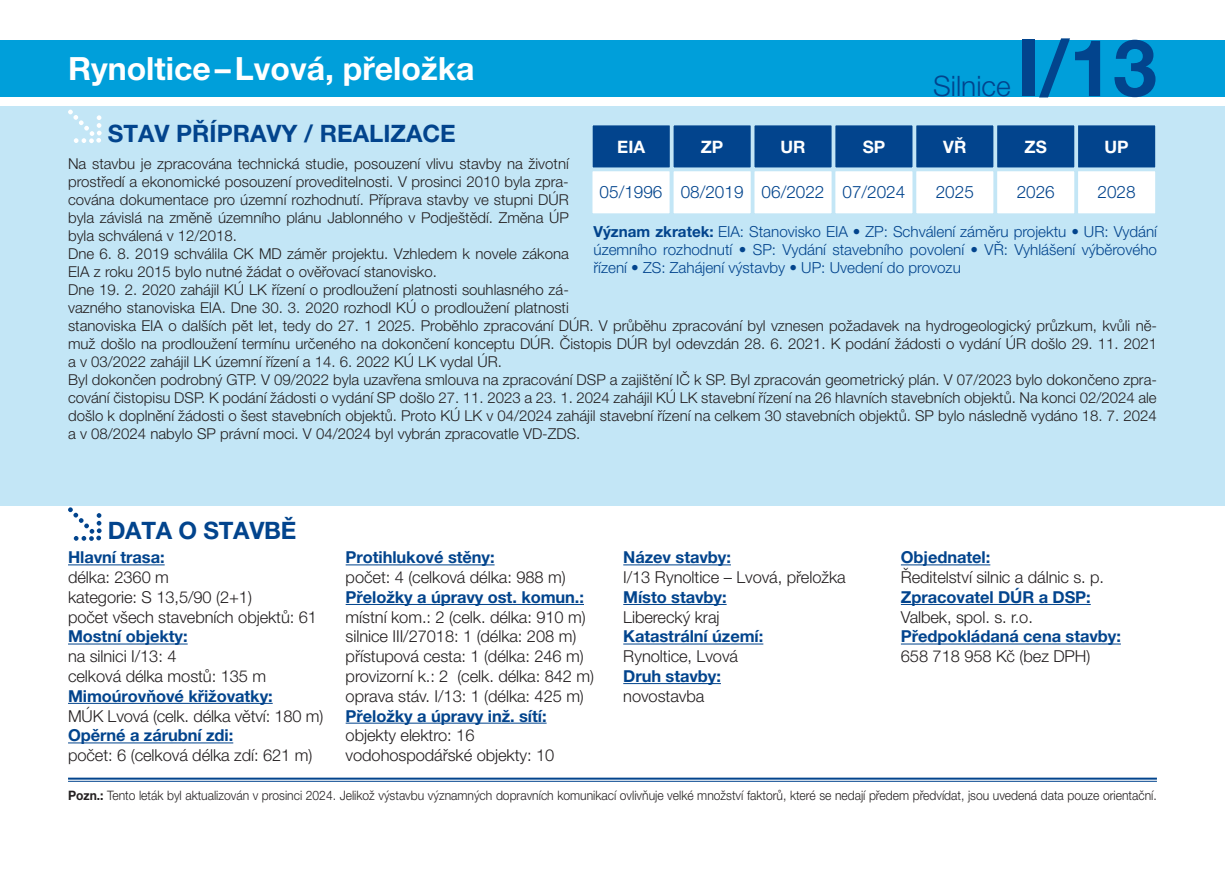
<style>
.page{position:relative;width:1225px;height:874px;background:#fff}
.page>*{position:absolute;margin:0;border:0;box-sizing:border-box;transform-origin:0 0}
.t1{font:700 78.8px "Helvetica Neue LT Pro";color:#02448d}
.t2{font:700 32px "Helvetica Neue LT Pro";color:#fff}
.t3{font:300 28.2px "Helvetica Neue LT Pro";color:#02448d}
.t4{font:700 24px "Helvetica Neue LT Pro";color:#02448d}
.t5{font:300 17.2px "Helvetica Neue LT Pro";color:#02448d}
.t6{font:700 17.2px "Helvetica Neue LT Pro";color:#fff}
.t7{font:300 16.4px/19.8px "Helvetica Neue LT Pro";letter-spacing:-.005em;color:#231f20}
.t8{font:700 16.4px "Helvetica Neue LT Pro";letter-spacing:-.005em;color:#02448d}
.t9{font:300 15.2px/18.2px "Helvetica Neue LT Pro";color:#02448d;text-align:justify}
.t10{font:300 15px/18px "Helvetica Neue LT Pro";color:#231f20}
.t11{font:300 13px "Helvetica Neue LT Pro";color:#231f20;scale:.93 1}
.s1{font-weight:700}
</style>
<div class="page">
<div style="left:0;top:106px;width:1225px;height:399px;background:#c3e6f6"></div>
<svg style="left:68px;top:110px;width:34px;height:33px"></svg>
<div style="left:1077px;top:124px;width:79px;height:44px;background:#02448d"></div>
<div style="left:1076px;top:123px;width:81px;height:46px;border:2px solid #c3e6f6"></div>
<div style="left:915px;top:124px;width:79px;height:44px;background:#02448d"></div>
<div style="left:914px;top:123px;width:81px;height:46px;border:2px solid #c3e6f6"></div>
<div style="left:753px;top:124px;width:79px;height:44px;background:#02448d"></div>
<div style="left:752px;top:123px;width:81px;height:46px;border:2px solid #c3e6f6"></div>
<div style="left:996px;top:124px;width:79px;height:44px;background:#02448d"></div>
<div style="left:995px;top:123px;width:81px;height:46px;border:2px solid #c3e6f6"></div>
<div style="left:834px;top:124px;width:79px;height:44px;background:#02448d"></div>
<div style="left:833px;top:123px;width:81px;height:46px;border:2px solid #c3e6f6"></div>
<div style="left:672px;top:124px;width:79px;height:44px;background:#02448d"></div>
<div style="left:671px;top:123px;width:81px;height:46px;border:2px solid #c3e6f6"></div>
<div style="left:592px;top:124px;width:79px;height:44px;background:#02448d"></div>
<div style="left:591px;top:123px;width:80px;height:46px;border:2px solid #c3e6f6"></div>
<div style="left:1077px;top:170px;width:79px;height:44px;background:#fff"></div>
<div style="left:1076px;top:169px;width:81px;height:46px;border:2px solid #c3e6f6"></div>
<div style="left:915px;top:170px;width:79px;height:44px;background:#fff"></div>
<div style="left:914px;top:169px;width:81px;height:46px;border:2px solid #c3e6f6"></div>
<div style="left:753px;top:170px;width:79px;height:44px;background:#fff"></div>
<div style="left:752px;top:169px;width:81px;height:46px;border:2px solid #c3e6f6"></div>
<div style="left:996px;top:170px;width:79px;height:44px;background:#fff"></div>
<div style="left:995px;top:169px;width:81px;height:46px;border:2px solid #c3e6f6"></div>
<div style="left:834px;top:170px;width:79px;height:44px;background:#fff"></div>
<div style="left:833px;top:169px;width:81px;height:46px;border:2px solid #c3e6f6"></div>
<div style="left:672px;top:170px;width:79px;height:44px;background:#fff"></div>
<div style="left:671px;top:169px;width:81px;height:46px;border:2px solid #c3e6f6"></div>
<div style="left:591px;top:170px;width:79px;height:44px;background:#fff"></div>
<div style="left:590px;top:169px;width:81px;height:46px;border:2px solid #c3e6f6"></div>
<hr style="left:68px;top:777px;width:1089px;height:2px;background:#02448d">
<hr style="left:68px;top:780px;width:1089px;height:1px;background:#02448d">
<hr style="left:68px;top:564px;width:97px;height:1px;background:#02448d">
<hr style="left:68px;top:643px;width:120px;height:1px;background:#02448d">
<hr style="left:68px;top:702px;width:205px;height:1px;background:#02448d">
<hr style="left:68px;top:742px;width:165px;height:1px;background:#02448d">
<hr style="left:346px;top:564px;width:148px;height:1px;background:#02448d">
<hr style="left:346px;top:603px;width:238px;height:1px;background:#02448d">
<hr style="left:346px;top:722px;width:200px;height:1px;background:#02448d">
<hr style="left:623px;top:564px;width:108px;height:1px;background:#02448d">
<hr style="left:623px;top:603px;width:103px;height:1px;background:#02448d">
<hr style="left:623px;top:643px;width:140px;height:1px;background:#02448d">
<hr style="left:623px;top:682px;width:98px;height:1px;background:#02448d">
<hr style="left:901px;top:564px;width:89px;height:1px;background:#02448d">
<hr style="left:901px;top:603px;width:189px;height:1px;background:#02448d">
<hr style="left:901px;top:643px;width:220px;height:1px;background:#02448d">
<div style="left:0;top:40px;width:1225px;height:56px;background:#009fda"></div>
<svg style="left:68px;top:507px;width:34px;height:33px"></svg>
<h2 class="t2" style="left:68px;top:48px;width:408px">Rynoltice–Lvová, přeložka</h2>
<h3 class="t3" style="left:933px;top:69px;width:79px">Silnice</h3>
<h1 class="t1" style="left:1016px;top:19px;width:142px">I/13</h1>
<h3 class="t4" style="left:108px;top:119px;width:350px">STAV PŘÍPRAVY / REALIZACE</h3>
<p class="t6" style="left:617px;top:136px;width:29px">EIA</p>
<p class="t6" style="left:701px;top:136px;width:24px">ZP</p>
<p class="t6" style="left:780px;top:136px;width:27px">UR</p>
<p class="t6" style="left:862px;top:136px;width:24px">SP</p>
<p class="t6" style="left:943px;top:136px;width:25px">VŘ</p>
<p class="t6" style="left:1024px;top:136px;width:24px">ZS</p>
<p class="t6" style="left:1104px;top:136px;width:26px">UP</p>
<p class="t5" style="left:599px;top:182px;width:307px">05/1996 08/2019 06/2022 07/2024</p>
<p class="t5" style="left:935px;top:182px;width:40px">2025</p>
<p class="t5" style="left:1016px;top:182px;width:40px">2026</p>
<p class="t5" style="left:1097px;top:182px;width:40px">2028</p>
<p class="t10" style="left:68px;top:154px;width:1090px">Na stavbu je zpracována technická studie, posouzení vlivu stavby na životní<br>prostředí a ekonomické posouzení proveditelnosti. V prosinci 2010 byla zpra-<br>cována dokumentace pro územní rozhodnutí. Příprava stavby ve stupni DÚR<br>byla závislá na změně územního plánu Jablonného v Podještědí. Změna ÚP<br>byla schválená v 12/2018.<br>Dne 6. 8. 2019 schválila CK MD záměr projektu. Vzhledem k novele zákona<br>EIA z roku 2015 bylo nutné žádat o ověřovací stanovisko.<br>Dne 19. 2. 2020 zahájil KÚ LK řízení o prodloužení platnosti souhlasného zá-<br>vazného stanoviska EIA. Dne 30. 3. 2020 rozhodl KÚ o prodloužení platnosti<br>stanoviska EIA o dalších pět let, tedy do 27. 1 2025. Proběhlo zpracování DÚR. V průběhu zpracování byl vznesen požadavek na hydrogeologický průzkum, kvůli ně&shy;muž došlo na prodloužení termínu určeného na dokončení konceptu DÚR. Čistopis DÚR byl odevzdán 28. 6. 2021. K podání žádosti o vydání ÚR došlo 29. 11. 2021 a v 03/2022 zahájil LK územní řízení a 14. 6. 2022 KÚ LK vydal ÚR.<br>Byl dokončen podrobný GTP. V 09/2022 byla uzavřena smlouva na zpracování DSP a zajištění IČ k SP. Byl zpracován geometrický plán. V 07/2023 bylo dokončeno zpra&shy;cování čistopisu DSP. K podání žádosti o vydání SP došlo 27. 11. 2023 a 23. 1. 2024 zahájil KÚ LK stavební řízení na 26 hlavních stavebních objektů. Na konci 02/2024 ale došlo k doplnění žádosti o šest stavebních objektů. Proto KÚ LK v 04/2024 zahájil stavební řízení na celkem 30 stavebních objektů. SP bylo následně vydáno 18. 7. 2024 a v 08/2024 nabylo SP právní moci. V 04/2024 byl vybrán zpracovatle VD-ZDS.</p>
<p class="t9" style="left:593px;top:222px;width:565px"><span class="s1">Význam zkratek:</span> EIA: Stanovisko EIA • ZP: Schválení záměru projektu • UR: Vydání územního rozhodnutí • SP: Vydání stavebního povolení • VŘ: Vyhlášení výběrového řízení • ZS: Zahájení výstavby • UP: Uvedení do provozu</p>
<h3 class="t4" style="left:108px;top:515px;width:190px">DATA O STAVBĚ</h3>
<p class="t8" style="left:68px;top:547px;width:98px">Hlavní trasa:</p>
<p class="t7" style="left:68px;top:566px;width:250px">délka: 2360 m<br>kategorie: S 13,5/90 (2+1)<br>počet všech stavebních objektů: 61</p>
<p class="t8" style="left:68px;top:626px;width:121px">Mostní objekty:</p>
<p class="t7" style="left:68px;top:645px;width:200px">na silnici I/13: 4<br>celková délka mostů: 135 m</p>
<p class="t8" style="left:68px;top:685px;width:206px">Mimoúrovňové křižovatky:</p>
<p class="t7" style="left:68px;top:705px;width:257px">MÚK Lvová (celk. délka větví: 180 m)</p>
<p class="t8" style="left:68px;top:725px;width:167px">Opěrné a zárubní zdi:</p>
<p class="t7" style="left:68px;top:744px;width:246px">počet: 6 (celková délka zdí: 621 m)</p>
<p class="t8" style="left:346px;top:547px;width:150px">Protihlukové stěny:</p>
<p class="t7" style="left:346px;top:566px;width:221px">počet: 4 (celková délka: 988 m)</p>
<p class="t8" style="left:346px;top:586px;width:240px">Přeložky a úpravy ost. komun.:</p>
<p class="t7" style="left:346px;top:606px;width:250px">místní kom.: 2 (celk. délka: 910 m) silnice III/27018: 1 (délka: 208 m) přístupová cesta: 1 (délka: 246 m) provizorní k.: 2 (celk. délka: 842 m) oprava stáv. I/13: 1 (délka: 425 m)</p>
<p class="t8" style="left:346px;top:705px;width:202px">Přeložky a úpravy inž. sítí:</p>
<p class="t7" style="left:346px;top:724px;width:210px">objekty elektro: 16 vodohospodářské objekty: 10</p>
<p class="t8" style="left:623px;top:547px;width:109px">Název stavby:</p>
<p class="t7" style="left:623px;top:566px;width:224px">I/13 Rynoltice – Lvová, přeložka</p>
<p class="t8" style="left:623px;top:586px;width:105px">Místo stavby:</p>
<p class="t7" style="left:623px;top:606px;width:98px">Liberecký kraj</p>
<p class="t8" style="left:623px;top:626px;width:142px">Katastrální území:</p>
<p class="t7" style="left:623px;top:645px;width:116px">Rynoltice, Lvová</p>
<p class="t8" style="left:623px;top:665px;width:99px">Druh stavby:</p>
<p class="t7" style="left:623px;top:685px;width:83px">novostavba</p>
<p class="t8" style="left:901px;top:547px;width:91px">Objednatel:</p>
<p class="t7" style="left:901px;top:566px;width:205px">Ředitelství silnic a dálnic s. p.</p>
<p class="t8" style="left:901px;top:586px;width:191px">Zpracovatel DÚR a DSP:</p>
<p class="t7" style="left:901px;top:606px;width:133px">Valbek, spol. s. r.o.</p>
<p class="t8" style="left:901px;top:626px;width:221px">Předpokládaná cena stavby:</p>
<p class="t7" style="left:901px;top:645px;width:191px">658 718 958 Kč (bez DPH)</p>
<p class="t11" style="left:68px;top:786px;width:1172px"><span class="s1">Pozn.:</span> Tento leták byl aktualizován v prosinci 2024. Jelikož výstavbu významných dopravních komunikací ovlivňuje velké množství faktorů, které se nedají předem předvídat, jsou uvedená data pouze orientační.</p>
</div>
